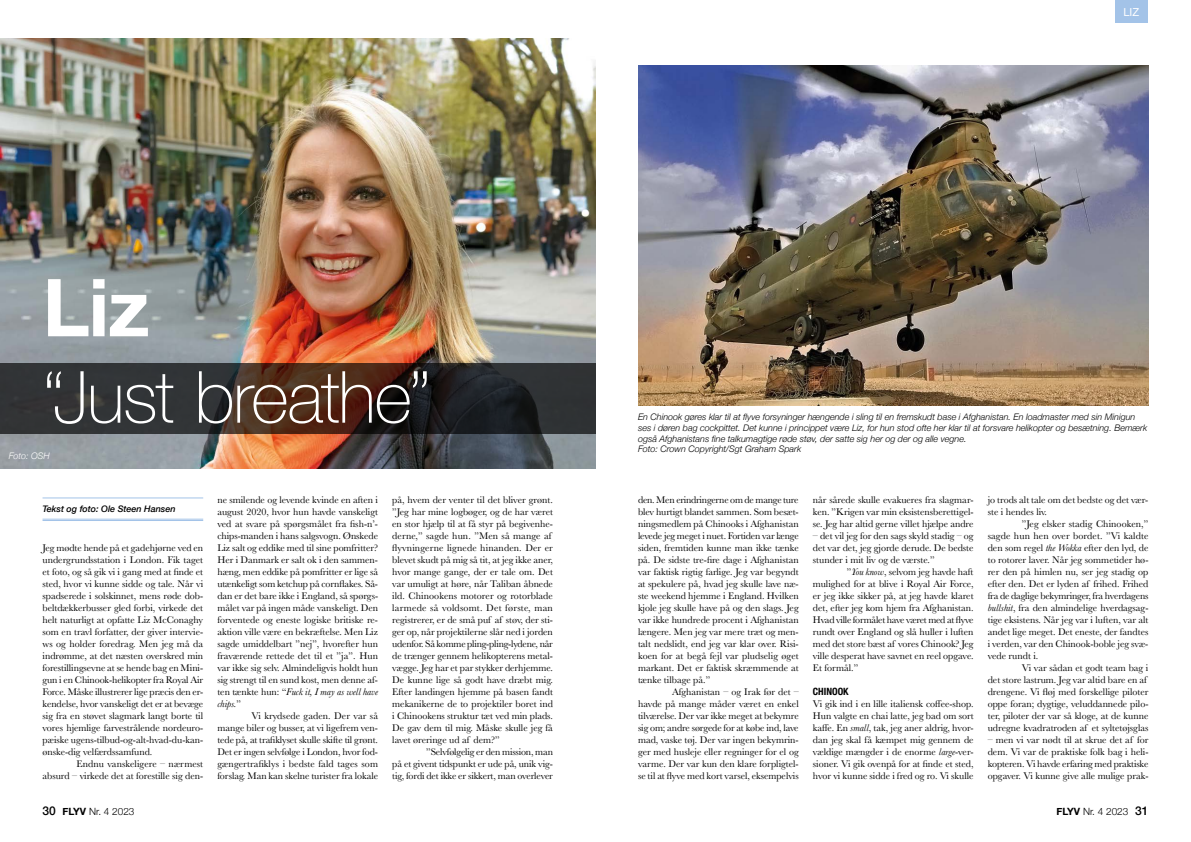
<style>
.page{position:relative;width:1191px;height:842px;background:#fff}
.page>*{position:absolute;margin:0;border:0;box-sizing:border-box;transform-origin:0 0}
.t1{font:700 80px "Helvetica Neue";color:#fff}
.t2{font:100 72px "Helvetica Neue";letter-spacing:-.02em;color:#fff}
.t3{font:11px "Helvetica Neue";color:#fff}
.t4{font:10px/12px "Baskerville";color:#000;text-align:justify}
.t5{font:300 10px "Helvetica Neue";color:#000}
.t6{font:700 condensed 10px "Helvetica Neue";color:#000}
.t7{font:italic 300 9px/10.8px "Helvetica Neue";color:#000}
.t8{font:italic 500 9px "Helvetica Neue";color:#000}
.t9{font:italic 300 9px "Helvetica Neue";color:#fff}
.s1{font-style:italic}
.s2{font-weight:500;font-size:12px}
.s3{font-weight:700}
</style>
<div class="page">
<img style="left:0;top:38px;width:595px;height:430px">
<hr style="left:43px;top:498px;width:160px;height:1px;background:#a3c3e8">
<hr style="left:43px;top:519px;width:160px;height:1px;background:#a3c3e8">
<hr style="left:43px;top:520px;width:160px;height:1px;background:#a3c3e8">
<img style="left:638px;top:66px;width:510px;height:340px">
<svg style="left:0;top:363px;width:595px;height:71px;background:#322b28"></svg>
<div style="left:1115px;top:0;width:32px;height:23px;background:#a3c3e8"></div>
<p class="t3" style="left:1123px;top:4px;width:17px">LIZ</p>
<h1 class="t1" style="left:43px;top:245px;width:109px">Liz</h1>
<h2 class="t2" style="left:43px;top:342px;width:390px">“Just breathe”</h2>
<p class="t9" style="left:9px;top:449px;width:43px">Foto: OSH</p>
<p class="t8" style="left:43px;top:501px;width:135px">Tekst og foto: Ole Steen Hansen</p>
<p class="t4" style="left:43px;top:541px;width:162px">Jeg mødte hende på et gadehjørne ved en undergrundsstation i London. Fik taget et foto, og så gik vi i gang med at finde et sted, hvor vi kunne sidde og tale. Når vi spadserede i solskinnet, mens røde dob&shy;beltdækkerbusser gled forbi, virkede det helt naturligt at opfatte Liz McConaghy som en travl forfatter, der giver intervie&shy;ws og holder foredrag. Men jeg må da indrømme, at det næsten overskred min forestillingsevne at se hende bag en Mini&shy;gun i en Chinook-helikopter fra Royal Air Force. Måske illustrerer lige præcis den er&shy;kendelse, hvor vanskeligt det er at bevæge sig fra en støvet slagmark langt borte til vores hjemlige farvestrålende nordeuro&shy;pæiske ugens-tilbud-og-alt-hvad-du-kan&shy;ønske-dig velfærdssamfund.</p>
<p class="t4" style="left:43px;top:757px;width:162px;text-align:right">Endnu vanskeligere – nærmest<br>absurd – virkede det at forestille sig den-</p>
<p class="t4" style="left:217px;top:493px;width:162px">ne smilende og levende kvinde en aften i august 2020, hvor hun havde vanskeligt ved at svare på spørgsmålet fra fish-n’- chips-manden i hans salgsvogn. Ønskede Liz salt og eddike med til sine pomfritter?<br>Her i Danmark er salt ok i den sammen&shy;hæng, men eddike på pomfritter er lige så utænkeligt som ketchup på cornflakes. Så&shy;dan er det bare ikke i England, så spørgs&shy;målet var på ingen måde vanskeligt. Den forventede og eneste logiske britiske re&shy;aktion ville være en bekræftelse. Men Liz sagde umiddelbart ”nej”, hvorefter hun fraværende rettede det til et ”ja”. Hun var ikke sig selv. Almindeligvis holdt hun sig strengt til en sund kost, men denne af&shy;ten tænkte hun: “<span class="s1">Fuck it, I may as well have chips.</span>”</p>
<p class="t4" style="left:217px;top:709px;width:162px;text-indent:34px">Vi krydsede gaden. Der var så mange biler og busser, at vi ligefrem ven&shy;tede på, at trafiklyset skulle skifte til grønt.<br>Det er ingen selvfølge i London, hvor fod&shy;gængertrafiklys i bedste fald tages som forslag. Man kan skelne turister fra lokale</p>
<p class="t4" style="left:392px;top:493px;width:162px;text-align:left">på, hvem der venter til det bliver grønt. ”Jeg har mine logbøger, og de har været en stor hjælp til at få styr på begivenhe&shy;derne,” sagde hun. ”Men så mange af flyvningerne lignede hinanden. Der er blevet skudt på mig så tit, at jeg ikke aner, hvor mange gange, der er tale om. Det var umuligt at høre, når Taliban åbnede ild. Chinookens motorer og rotorblade larmede så voldsomt. Det første, man registrerer, er de små puf af støv, der sti&shy;ger op, når projektilerne slår ned i jorden udenfor. Så komme pling-pling-lydene, når de trænger gennem helikopterens metal&shy;vægge. Jeg har et par stykker derhjemme.<br>De kunne lige så godt have dræbt mig.<br>Efter landingen hjemme på basen fandt mekanikerne de to projektiler boret ind i Chinookens struktur tæt ved min plads.<br>De gav dem til mig. Måske skulle jeg få lavet øreringe ud af dem?”</p>
<p class="t4" style="left:392px;top:745px;width:162px;text-indent:34px">”Selvfølgelig er den mission, man på et givent tidspunkt er ude på, unik vig&shy;tig, fordi det ikke er sikkert, man overlever</p>
<p class="t7" style="left:638px;top:411px;width:510px">En Chinook gøres klar til at flyve forsyninger hængende i sling til en fremskudt base i Afghanistan. En loadmaster med sin Minigun ses i døren bag cockpittet. Det kunne i princippet være Liz, for hun stod ofte her klar til at forsvare helikopter og besætning. Bemærk også Afghanistans fine talkumagtige røde støv, der satte sig her og der og alle vegne.<br>Foto: Crown Copyright/Sgt Graham Spark</p>
<p class="t4" style="left:638px;top:493px;width:162px">den. Men erindringerne om de mange ture blev hurtigt blandet sammen. Som besæt&shy;ningsmedlem på Chinooks i Afghanistan levede jeg meget i nuet. Fortiden var længe siden, fremtiden kunne man ikke tænke på. De sidste tre-fire dage i Afghanistan var faktisk rigtig farlige. Jeg var begyndt at spekulere på, hvad jeg skulle lave næ&shy;ste weekend hjemme i England. Hvilken kjole jeg skulle have på og den slags. Jeg var ikke hundrede procent i Afghanistan længere. Men jeg var mere træt og men&shy;talt nedslidt, end jeg var klar over. Risi&shy;koen for at begå fejl var pludselig øget markant. Det er faktisk skræmmende at tænke tilbage på.”</p>
<p class="t4" style="left:638px;top:685px;width:162px;text-indent:34px">Afghanistan – og Irak før det – havde på mange måder været en enkel tilværelse. Der var ikke meget at bekymre sig om; andre sørgede for at købe ind, lave mad, vaske tøj. Der var ingen bekymrin&shy;ger med husleje eller regninger for el og varme. Der var kun den klare forpligtel&shy;se til at flyve med kort varsel, eksempelvis</p>
<p class="t4" style="left:813px;top:493px;width:162px">når sårede skulle evakueres fra slagmar&shy;ken. ”Krigen var min eksistensberettigel&shy;se. Jeg har altid gerne villet hjælpe andre</p>
<p class="t4" style="left:813px;top:529px;width:162px">– det vil jeg for den sags skyld stadig – og det var det, jeg gjorde derude. De bedste stunder i mit liv og de værste.”</p>
<p class="t4" style="left:813px;top:565px;width:162px;text-indent:34px">”<span class="s1">You know</span>, selvom jeg havde haft mulighed for at blive i Royal Air Force, er jeg ikke sikker på, at jeg havde klaret det, efter jeg kom hjem fra Afghanistan.<br>Hvad ville formålet have været med at flyve rundt over England og slå huller i luften med det store bæst af vores Chinook? Jeg ville desperat have savnet en reel opgave.<br>Et formål.”</p>
<p class="t6" style="left:813px;top:683px;width:37px">CHINOOK</p>
<p class="t4" style="left:813px;top:697px;width:162px">Vi gik ind i en lille italiensk coffee-shop.<br>Hun valgte en chai latte, jeg bad om sort kaffe. En <span class="s1">small</span>, tak, jeg aner aldrig, hvor&shy;dan jeg skal få kæmpet mig gennem de vældige mængder i de enorme <span class="s1">large</span>-ver&shy;sioner. Vi gik ovenpå for at finde et sted, hvor vi kunne sidde i fred og ro. Vi skulle</p>
<p class="t4" style="left:987px;top:493px;width:162px">jo trods alt tale om det bedste og det vær&shy;ste i hendes liv.</p>
<p class="t4" style="left:987px;top:517px;width:162px;text-indent:34px">”Jeg elsker stadig Chinooken,” sagde hun hen over bordet. ”Vi kaldte den som regel <span class="s1">the Wokka</span> efter den lyd, de to rotorer laver. Når jeg sommetider hø&shy;rer den på himlen nu, ser jeg stadig op efter den. Det er lyden af frihed. Frihed fra de daglige bekymringer, fra hverdagens <span class="s1">bullshit</span>, fra den almindelige hverdagsag&shy;tige eksistens. Når jeg var i luften, var alt andet lige meget. Det eneste, der fandtes i verden, var den Chinook-boble jeg svæ&shy;vede rundt i.</p>
<p class="t4" style="left:987px;top:661px;width:162px;text-align:left;text-indent:34px">Vi var sådan et godt team bag i det store lastrum. Jeg var altid bare en af drengene. Vi fløj med forskellige piloter oppe foran; dygtige, veluddannede pilo&shy;ter, piloter der var så kloge, at de kunne udregne kvadratroden af et syltetøjsglas</p>
<p class="t4" style="left:987px;top:733px;width:162px">– men vi var nødt til at skrue det af for dem. Vi var de praktiske folk bag i heli&shy;kopteren. Vi havde erfaring med praktiske opgaver. Vi kunne give alle mulige prak-</p>
<p class="t5" style="left:43px;top:803px;width:93px"><span class="s2">30</span> <span class="s3">FLYV</span> Nr. 4 2023</p>
<p class="t5" style="left:1056px;top:803px;width:93px"><span class="s3">FLYV</span> Nr. 4 2023 <span class="s2">31</span></p>
</div>
